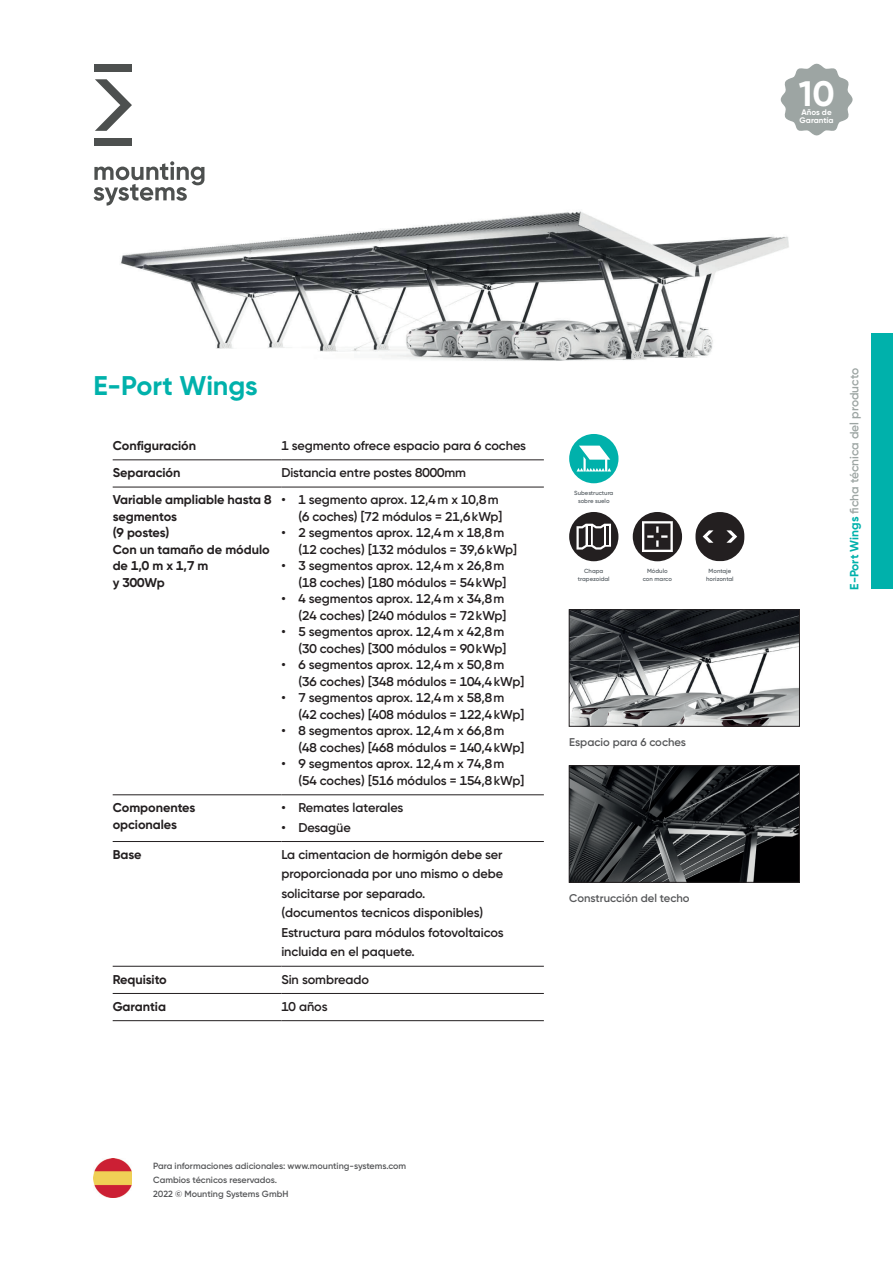
<style>
.page{position:relative;width:893px;height:1263px;background:#fff}
.page>*{position:absolute;margin:0;border:0;box-sizing:border-box;transform-origin:0 0}
.t1{font:700 35.4px "Gilroy";color:#fff}
.t2{font:700 27px "Gilroy";letter-spacing:-.005em;color:#00b1ab}
.t3{font:600 12.75px/16.5px "Gilroy";letter-spacing:-.005em;color:#231f20}
.t4{font:700 12.75px/16.5px "Gilroy";letter-spacing:-.005em;color:#231f20}
.t5{font:600 12px "Gilroy";color:#9da5a3}
.t6{font:600 11.25px "Gilroy";color:#57585a}
.t7{font:600 9px/14.2px "Gilroy";color:#57585a}
.t8{font:700 8.1px/7.6px "Gilroy";color:#fff}
.t9{font:600 6px/7.2px "Gilroy";color:#5f666b;text-align:center}
.s1{font-weight:700;color:#00b1ab}
</style>
<div class="page">
<img style="left:93px;top:98px;width:726px;height:263px">
<img style="left:94px;top:1159px;width:38px;height:38px">
<svg style="left:781px;top:64px;width:72px;height:71px"></svg>
<img style="left:571px;top:611px;width:227px;height:113px">
<div style="left:569px;top:609px;width:231px;height:117px;border:1px solid #231f20"></div>
<img style="left:571px;top:767px;width:227px;height:113px">
<div style="left:569px;top:765px;width:231px;height:117px;border:1px solid #231f20"></div>
<div style="left:872px;top:334px;width:21px;height:255px;background:#00b1ab"></div>
<hr style="left:113px;top:459px;width:168px;height:1px;background:#231f20">
<hr style="left:281px;top:459px;width:263px;height:1px;background:#231f20">
<hr style="left:113px;top:487px;width:168px;height:1px;background:#231f20">
<hr style="left:281px;top:487px;width:263px;height:1px;background:#231f20">
<hr style="left:113px;top:794px;width:168px;height:1px;background:#231f20">
<hr style="left:281px;top:794px;width:263px;height:1px;background:#231f20">
<hr style="left:113px;top:841px;width:168px;height:1px;background:#231f20">
<hr style="left:281px;top:841px;width:263px;height:1px;background:#231f20">
<hr style="left:113px;top:966px;width:168px;height:1px;background:#231f20">
<hr style="left:281px;top:966px;width:263px;height:1px;background:#231f20">
<hr style="left:113px;top:993px;width:168px;height:1px;background:#231f20">
<hr style="left:281px;top:993px;width:263px;height:1px;background:#231f20">
<hr style="left:113px;top:1020px;width:168px;height:1px;background:#231f20">
<hr style="left:281px;top:1020px;width:263px;height:1px;background:#231f20">
<svg style="left:633px;top:512px;width:49px;height:49px"></svg>
<svg style="left:695px;top:512px;width:50px;height:49px"></svg>
<svg style="left:569px;top:512px;width:49px;height:49px"></svg>
<svg style="left:569px;top:434px;width:49px;height:49px"></svg>
<svg style="left:94px;top:161px;width:110px;height:45px"></svg>
<svg style="left:95px;top:79px;width:37px;height:52px"></svg>
<div style="left:94px;top:139px;width:38px;height:7px;background:#4d504f"></div>
<div style="left:94px;top:64px;width:38px;height:8px;background:#4d504f"></div>
<h1 class="t1" style="left:799px;top:72px;width:37px">10</h1>
<p class="t8" style="left:800px;top:108px;width:35px">Años de<br>Garantía</p>
<h2 class="t2" style="left:94px;top:369px;width:166px">E-Port Wings</h2>
<p class="t4" style="left:113px;top:437px;width:85px">Configuración</p>
<p class="t3" style="left:281px;top:437px;width:246px">1 segmento ofrece espacio para 6 coches</p>
<p class="t4" style="left:113px;top:464px;width:69px">Separación</p>
<p class="t3" style="left:281px;top:464px;width:186px">Distancia entre postes 8000mm</p>
<p class="t4" style="left:113px;top:492px;width:160px">Variable ampliable hasta 8 segmentos<br>(9 postes)<br>Con un tamaño de módulo de 1,0 m x 1,7 m<br>y 300Wp</p>
<p class="t3" style="left:281px;top:492px;width:223px;text-align:right">• 1 segmento aprox. 12,4 m x 10,8 m (6 coches) [72 módulos = 21,6 kWp]</p>
<p class="t3" style="left:298px;top:525px;width:220px;text-indent:-17px">• 2 segmentos aprox. 12,4 m x 18,8 m (12 coches) [132 módulos = 39,6 kWp]</p>
<p class="t3" style="left:281px;top:558px;width:227px;text-align:right">• 3 segmentos aprox. 12,4 m x 26,8 m (18 coches) [180 módulos = 54 kWp]</p>
<p class="t3" style="left:281px;top:591px;width:227px;text-align:right">• 4 segmentos aprox. 12,4 m x 34,8 m (24 coches) [240 módulos = 72 kWp]</p>
<p class="t3" style="left:281px;top:624px;width:227px;text-align:right">• 5 segmentos aprox. 12,4 m x 42,8 m (30 coches) [300 módulos = 90 kWp]</p>
<p class="t3" style="left:298px;top:657px;width:227px;text-indent:-17px">• 6 segmentos aprox. 12,4 m x 50,8 m (36 coches) [348 módulos = 104,4 kWp]</p>
<p class="t3" style="left:298px;top:690px;width:227px;text-indent:-17px">• 7 segmentos aprox. 12,4 m x 58,8 m (42 coches) [408 módulos = 122,4 kWp]</p>
<p class="t3" style="left:298px;top:723px;width:227px;text-indent:-17px">• 8 segmentos aprox. 12,4 m x 66,8 m (48 coches) [468 módulos = 140,4 kWp]</p>
<p class="t3" style="left:298px;top:756px;width:227px;text-indent:-17px">• 9 segmentos aprox. 12,4 m x 74,8 m (54 coches) [516 módulos = 154,8 kWp]</p>
<p class="t4" style="left:113px;top:799px;width:84px">Componentes opcionales</p>
<p class="t3" style="left:281px;top:799px;width:124px">• Remates laterales</p>
<p class="t3" style="left:281px;top:819px;width:71px">• Desagüe</p>
<p class="t4" style="left:113px;top:846px;width:30px">Base</p>
<p class="t3" style="left:281px;top:844px;width:224px;line-height:19.5px">La cimentacion de hormigón debe ser proporcionada por uno mismo o debe solicitarse por separado. (documentos tecnicos disponibles)<br>Estructura para módulos fotovoltaicos incluida en el paquete.</p>
<p class="t4" style="left:113px;top:971px;width:56px">Requisito</p>
<p class="t3" style="left:281px;top:971px;width:89px">Sin sombreado</p>
<p class="t4" style="left:113px;top:998px;width:55px">Garantia</p>
<p class="t3" style="left:281px;top:998px;width:48px">10 años</p>
<p class="t9" style="left:574px;top:489px;width:41px">Subestructura sobre suelo</p>
<p class="t9" style="left:578px;top:567px;width:33px">Chapa trapezoidal</p>
<p class="t9" style="left:643px;top:567px;width:31px">Módulo con marco</p>
<p class="t9" style="left:706px;top:567px;width:29px">Montaje horizontal</p>
<p class="t6" style="left:569px;top:735px;width:118px">Espacio para 6 coches</p>
<p class="t6" style="left:569px;top:891px;width:122px">Construcción del techo</p>
<p class="t7" style="left:153px;top:1158px;width:255px">Para informaciones adicionales: www.mounting-systems.com<br>Cambios técnicos reservados.<br>2022 © Mounting Systems GmbH</p>
<p class="t5" style="left:847px;top:590px;width:223px;rotate:-90deg"><span class="s1">E-Port Wings</span> ficha técnica del producto</p>
</div>
